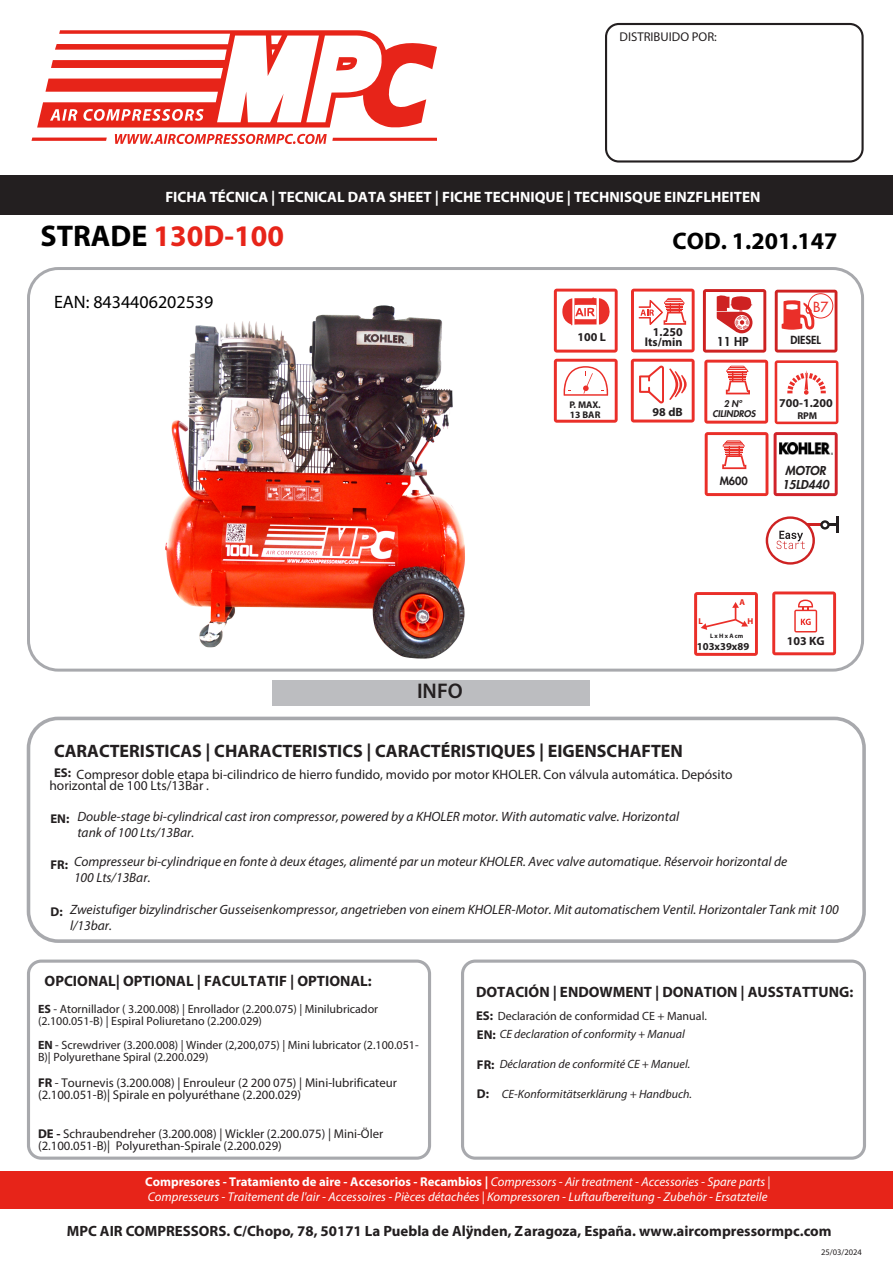
<style>
.page{position:relative;width:893px;height:1263px;background:#fff}
.page>*{position:absolute;margin:0;border:0;box-sizing:border-box;transform-origin:0 0}
.t1{font:700 30px "Myriad Pro";color:#e72419}
.t2{font:700 24px "Myriad Pro";color:#000}
.t3{font:600 21.3px "Myriad Pro";color:#231f20}
.t4{font:700 18px "Myriad Pro";color:#231f20}
.t5{font:18px "Myriad Pro";color:#000}
.t6{font:700 15px "Myriad Pro";color:#231f20}
.t7{font:700 15px "Myriad Pro";color:#fff}
.t8{font:700 14.85px "Myriad Pro";color:#231f20}
.t9{font:500 13.65px "Futura Std";color:#ea2f29}
.t10{font:italic 13.5px/16.2px "Myriad Pro";color:#231f20}
.t11{font:13.5px/10.9px "Myriad Pro";color:#231f20}
.t12{font:12.75px/12.8px "Myriad Pro";color:#231f20}
.t13{font:italic 12.75px/15.1px "Myriad Pro";color:#fff}
.t14{font:700 12.75px "Myriad Pro";color:#231f20}
.t15{font:12px/11.9px "Myriad Pro";color:#231f20}
.t16{font:italic 12px "Myriad Pro";color:#231f20}
.t17{font:700 12px/10.6px "Myriad Pro";color:#231f20;text-align:right}
.t18{font:italic 800 12px/14.2px "Futura Std";color:#231f20}
.t19{font:800 12px "Futura Std";color:#231f20}
.t20{font:800 10.95px "Futura Std";color:#231f20}
.t21{font:700 10.65px "Myriad Pro";color:#231f20}
.t22{font:700 9.9px "Myriad Pro";color:#231f20}
.t23{font:700 9.75px "Myriad Pro";color:#231f20}
.t24{font:italic 800 9px/9.4px "Futura Std";color:#231f20;text-align:center}
.t25{font:8.55px "Myriad Pro";color:#231f20}
.t26{font:700 8.55px "Myriad Pro";color:#e72419}
.t27{font:700 6.45px "Myriad Pro";color:#231f20}
.s1{color:#000}
.s2{font-weight:700;font-size:12.75px}
.s3{font-weight:700}
.s4{font-style:italic}
.s5{font-weight:700;font-style:normal}
</style>
<div class="page">
<img style="left:31px;top:286px;width:585px;height:409px">
<div style="left:27px;top:267px;width:837px;height:405px;border:3px solid #a8a9ad;border-radius:30px"></div>
<svg style="left:37px;top:30px;width:400px;height:98px"></svg>
<svg style="left:32px;top:138px;width:75px;height:3px"></svg>
<svg style="left:115px;top:134px;width:322px;height:10px"></svg>
<div style="left:605px;top:23px;width:259px;height:140px;border:2px solid #231f20;border-radius:13px"></div>
<div style="left:0;top:176px;width:893px;height:38px;background:#231f20"></div>
<div style="left:0;top:1171px;width:893px;height:37px;background:#e72419"></div>
<div style="left:27px;top:717px;width:839px;height:226px;border:4px solid #a8a9ad;border-radius:30px"></div>
<div style="left:27px;top:959px;width:404px;height:201px;border:3px solid #a8a9ad;border-radius:13px"></div>
<div style="left:461px;top:959px;width:405px;height:201px;border:3px solid #a8a9ad;border-radius:13px"></div>
<svg style="left:554px;top:289px;width:64px;height:64px"></svg>
<svg style="left:631px;top:359px;width:64px;height:63px"></svg>
<svg style="left:631px;top:289px;width:64px;height:63px"></svg>
<svg style="left:704px;top:360px;width:64px;height:64px"></svg>
<svg style="left:775px;top:360px;width:63px;height:64px"></svg>
<svg style="left:554px;top:359px;width:64px;height:64px"></svg>
<svg style="left:703px;top:289px;width:63px;height:64px"></svg>
<svg style="left:772px;top:591px;width:64px;height:64px"></svg>
<svg style="left:694px;top:592px;width:64px;height:64px"></svg>
<hr style="left:836px;top:517px;width:3px;height:16px;background:#231f20">
<svg style="left:766px;top:516px;width:71px;height:49px"></svg>
<svg style="left:775px;top:290px;width:62px;height:63px"></svg>
<svg style="left:705px;top:432px;width:63px;height:64px"></svg>
<svg style="left:774px;top:432px;width:64px;height:64px"></svg>
<img style="left:780px;top:443px;width:53px;height:11px">
<div style="left:273px;top:680px;width:317px;height:25px;background:#bcbdc0"></div>
<p class="t12" style="left:620px;top:30px;width:99px">DISTRIBUIDO POR:</p>
<p class="t7" style="left:165px;top:187px;width:596px">FICHA TÉCNICA | TECNICAL DATA SHEET | FICHE TECHNIQUE | TECHNISQUE EINZFLHEITEN</p>
<h1 class="t1" style="left:40px;top:217px;width:245px"><span class="s1">STRADE</span> 130D-100</h1>
<h2 class="t2" style="left:672px;top:226px;width:166px">COD. 1.201.147</h2>
<h3 class="t5" style="left:54px;top:291px;width:161px">EAN: 8434406202539</h3>
<p class="t9" style="left:813px;top:298px;width:17px">B7</p>
<p class="t17" style="left:577px;top:331px;width:30px">100 L</p>
<p class="t17" style="left:645px;top:326px;width:39px">1.250 lts/min</p>
<p class="t19" style="left:717px;top:334px;width:33px">11 HP</p>
<p class="t20" style="left:790px;top:333px;width:32px">DIESEL</p>
<p class="t17" style="left:779px;top:398px;width:55px">700-1.200</p>
<p class="t24" style="left:713px;top:399px;width:45px">2 Nº<br>CILINDROS</p>
<p class="t23" style="left:569px;top:398px;width:33px">P. MAX.</p>
<p class="t17" style="left:653px;top:406px;width:32px">98 dB</p>
<p class="t23" style="left:570px;top:409px;width:32px">13 BAR</p>
<p class="t22" style="left:797px;top:410px;width:21px">RPM</p>
<p class="t20" style="left:720px;top:474px;width:30px">M600</p>
<p class="t18" style="left:782px;top:463px;width:48px">MOTOR<br>15LD440</p>
<p class="t26" style="left:739px;top:596px;width:7px">A</p>
<h3 class="t3" style="left:417px;top:677px;width:47px">INFO</h3>
<p class="t26" style="left:747px;top:615px;width:7px">H</p>
<p class="t21" style="left:697px;top:640px;width:54px">103x39x89</p>
<p class="t26" style="left:698px;top:615px;width:6px">L</p>
<p class="t27" style="left:710px;top:632px;width:35px">L x H x A cm</p>
<h3 class="t4" style="left:54px;top:739px;width:630px">CARACTERISTICAS | CHARACTERISTICS | CARACTÉRISTIQUES | EIGENSCHAFTEN</h3>
<p class="t11" style="left:49px;top:768px;width:685px;text-indent:5px"><span class="s2">ES:</span> Compresor doble etapa bi-cilindrico de hierro fundido, movido por motor KHOLER. Con válvula automática. Depósito horizontal de 100 Lts/13Bar .</p>
<p class="t17" style="left:787px;top:635px;width:39px">103 KG</p>
<p class="t10" style="left:77px;top:809px;width:603px;line-height:15.6px">Double-stage bi-cylindrical cast iron compressor, powered by a KHOLER motor. With automatic valve. Horizontal tank of 100 Lts/13Bar.</p>
<p class="t10" style="left:74px;top:853px;width:715px">Compresseur bi-cylindrique en fonte à deux étages, alimenté par un moteur KHOLER. Avec valve automatique. Réservoir horizontal de<br>100 Lts/13Bar.</p>
<p class="t10" style="left:70px;top:901px;width:770px">Zweistufiger bizylindrischer Gusseisenkompressor, angetrieben von einem KHOLER-Motor. Mit automatischem Ventil. Horizontaler Tank mit 100 l/13bar.</p>
<p class="t14" style="left:50px;top:811px;width:20px">EN:</p>
<p class="t14" style="left:50px;top:857px;width:19px">FR:</p>
<p class="t14" style="left:50px;top:904px;width:14px">D:</p>
<p class="t6" style="left:45px;top:971px;width:329px">OPCIONAL| OPTIONAL | FACULTATIF | OPTIONAL:</p>
<p class="t15" style="left:38px;top:1003px;width:342px"><span class="s3">ES</span> - Atornillador ( 3.200.008) | Enrollador (2.200.075) | Minilubricador (2.100.051-B) | Espiral Poliuretano (2.200.029)</p>
<p class="t15" style="left:38px;top:1039px;width:382px"><span class="s3">EN</span> - Screwdriver (3.200.008) | Winder (2,200,075) | Mini lubricator (2.100.051-<br>B)| Polyurethane Spiral (2.200.029)</p>
<p class="t12" style="left:38px;top:1076px;width:361px"><span class="s3">FR</span> - Tournevis (3.200.008) | Enrouleur (2 200 075) | Mini-lubrificateur (2.100.051-B)| Spirale en polyuréthane (2.200.029)</p>
<p class="t12" style="left:38px;top:1127px;width:347px"><span class="s3">DE -</span> Schraubendreher (3.200.008) | Wickler (2.200.075) | Mini-Öler (2.100.051-B)| Polyurethan-Spirale (2.200.029)</p>
<p class="t6" style="left:476px;top:983px;width:379px">DOTACIÓN | ENDOWMENT | DONATION | AUSSTATTUNG:</p>
<p class="t15" style="left:476px;top:1006px;width:232px;line-height:18.3px"><span class="s2">ES:</span> Declaración de conformidad CE + Manual.<br><span class="s2">EN:</span> <span class="s4">CE declaration of conformity + Manual</span></p>
<p class="t16" style="left:500px;top:1056px;width:192px">Déclaration de conformité CE + Manuel.</p>
<p class="t16" style="left:502px;top:1087px;width:192px">CE-Konformitätserklärung + Handbuch.</p>
<p class="t14" style="left:477px;top:1056px;width:19px">FR:</p>
<p class="t14" style="left:477px;top:1086px;width:14px">D:</p>
<p class="t13" style="left:145px;top:1173px;width:627px"><span class="s5">Compresores - Tratamiento de aire - Accesorios - Recambios |</span> Compressors - Air treatment - Accessories - Spare parts |<br>Compresseurs - Traitement de l'air - Accessoires - Pièces détachées | Kompressoren - Luftaufbereitung - Zubehör - Ersatzteile</p>
<p class="t8" style="left:67px;top:1221px;width:766px">MPC AIR COMPRESSORS. C/Chopo, 78, 50171 La Puebla de Alÿnden, Zaragoza, España. www.aircompressormpc.com</p>
<p class="t25" style="left:821px;top:1247px;width:42px">25/03/2024</p>
</div>
